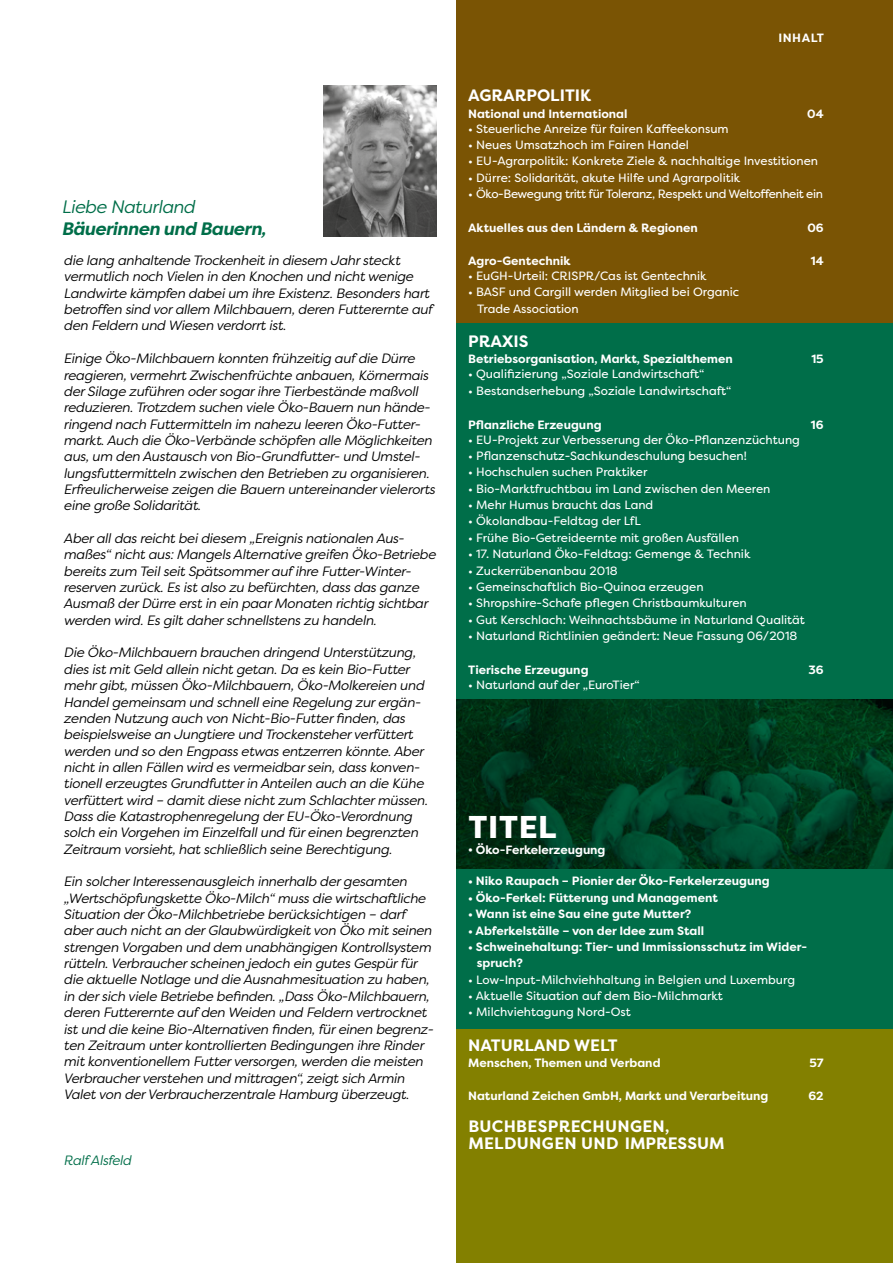
<style>
.page{position:relative;width:893px;height:1263px;background:#fff}
.page>*{position:absolute;margin:0;border:0;box-sizing:border-box;transform-origin:0 0}
.t1{font:800 31.5px "Filson Pro";letter-spacing:.02em;color:#fff}
.t2{font:italic 700 18px "Filson Pro";letter-spacing:-.025em;color:#006e49}
.t3{font:italic 18px "Filson Pro";letter-spacing:-.025em;color:#006e49}
.t4{font:700 16.5px/16.4px "Filson Pro";letter-spacing:.02em;color:#fff}
.t5{font:700 16.5px "Filson Pro";color:#fff}
.t6{font:italic 13.5px/16.4px "Filson Pro";letter-spacing:-.02em;color:#000}
.t7{font:italic 13.5px "Filson Pro";letter-spacing:-.025em;color:#006e49}
.t8{font:12px/16.4px "Filson Pro";color:#fff}
.t9{font:700 12px/16.4px "Filson Pro";color:#fff}
.t10{font:12px "Filson Pro";letter-spacing:-.03em;color:#fff}
</style>
<div class="page">
<div style="left:457px;top:1004px;width:436px;height:259px;background:#838000"></div>
<div style="left:457px;top:0;width:436px;height:327px;background:#7a5404"></div>
<div style="left:457px;top:323px;width:436px;height:705px;background:#006e49"></div>
<img style="left:456px;top:699px;width:437px;height:170px">
<img style="left:324px;top:86px;width:112px;height:150px">
<h2 class="t3" style="left:61px;top:195px;width:135px">Liebe Naturland</h2>
<h2 class="t2" style="left:61px;top:217px;width:206px">Bäuerinnen und Bauern,</h2>
<p class="t6" style="left:64px;top:252px;width:370px">die lang anhaltende Trockenheit in diesem Jahr steckt vermutlich noch Vielen in den Knochen und nicht wenige Landwirte kämpfen dabei um ihre Existenz. Besonders hart betroffen sind vor allem Milchbauern, deren Futterernte auf den Feldern und Wiesen verdorrt ist.</p>
<p class="t6" style="left:64px;top:350px;width:373px">Einige Öko-Milchbauern konnten frühzeitig auf die Dürre reagieren, vermehrt Zwischenfrüchte anbauen, Körnermais der Silage zuführen oder sogar ihre Tierbestände maßvoll reduzieren. Trotzdem suchen viele Öko-Bauern nun hände&shy;ringend nach Futtermitteln im nahezu leeren Öko-Futter&shy;markt. Auch die Öko-Verbände schöpfen alle Möglichkeiten aus, um den Austausch von Bio-Grundfutter- und Umstel&shy;lungsfuttermitteln zwischen den Betrieben zu organisieren.<br>Erfreulicherweise zeigen die Bauern untereinander vielerorts eine große Solidarität.</p>
<p class="t6" style="left:64px;top:530px;width:374px">Aber all das reicht bei diesem „Ereignis nationalen Aus&shy;maßes“ nicht aus: Mangels Alternative greifen Öko-Betriebe bereits zum Teil seit Spätsommer auf ihre Futter-Winter&shy;reserven zurück. Es ist also zu befürchten, dass das ganze Ausmaß der Dürre erst in ein paar Monaten richtig sichtbar werden wird. Es gilt daher schnellstens zu handeln.</p>
<p class="t6" style="left:64px;top:644px;width:366px">Die Öko-Milchbauern brauchen dringend Unterstützung, dies ist mit Geld allein nicht getan. Da es kein Bio-Futter mehr gibt, müssen Öko-Milchbauern, Öko-Molkereien und Handel gemeinsam und schnell eine Regelung zur ergän&shy;zenden Nutzung auch von Nicht-Bio-Futter finden, das beispielsweise an Jungtiere und Trockensteher verfüttert werden und so den Engpass etwas entzerren könnte. Aber nicht in allen Fällen wird es vermeidbar sein, dass konven&shy;tionell erzeugtes Grundfutter in Anteilen auch an die Kühe verfüttert wird – damit diese nicht zum Schlachter müssen.<br>Dass die Katastrophenregelung der EU-Öko-Verordnung solch ein Vorgehen im Einzelfall und für einen begrenzten Zeitraum vorsieht, hat schließlich seine Berechtigung.</p>
<p class="t6" style="left:64px;top:873px;width:371px">Ein solcher Interessenausgleich innerhalb der gesamten „Wertschöpfungskette Öko-Milch“ muss die wirtschaftliche Situation der Öko-Milchbetriebe berücksichtigen – darf aber auch nicht an der Glaubwürdigkeit von Öko mit seinen strengen Vorgaben und dem unabhängigen Kontrollsystem rütteln. Verbraucher scheinen jedoch ein gutes Gespür für die aktuelle Notlage und die Ausnahmesituation zu haben, in der sich viele Betriebe befinden. „Dass Öko-Milchbauern, deren Futterernte auf den Weiden und Feldern vertrocknet ist und die keine Bio-Alternativen finden, für einen begrenz&shy;ten Zeitraum unter kontrollierten Bedingungen ihre Rinder mit konventionellem Futter versorgen, werden die meisten Verbraucher verstehen und mittragen“, zeigt sich Armin Valet von der Verbraucherzentrale Hamburg überzeugt.</p>
<p class="t7" style="left:64px;top:1151px;width:69px">Ralf Alsfeld</p>
<p class="t9" style="left:778px;top:29px;width:47px">INHALT</p>
<p class="t5" style="left:468px;top:85px;width:125px">AGRARPOLITIK</p>
<p class="t9" style="left:468px;top:106px;width:161px">National und International</p>
<p class="t9" style="left:807px;top:106px;width:18px">04</p>
<p class="t8" style="left:468px;top:120px;width:262px">• Steuerliche Anreize für fairen Kaffeekonsum</p>
<p class="t8" style="left:468px;top:136px;width:222px">• Neues Umsatzhoch im Fairen Handel</p>
<p class="t8" style="left:468px;top:153px;width:351px">• EU-Agrarpolitik: Konkrete Ziele &amp; nachhaltige Investitionen</p>
<p class="t8" style="left:468px;top:169px;width:274px">• Dürre: Solidarität, akute Hilfe und Agrarpolitik</p>
<p class="t10" style="left:468px;top:186px;width:356px">• Öko-Bewegung tritt für Toleranz, Respekt und Weltoffenheit ein</p>
<p class="t9" style="left:468px;top:220px;width:231px">Aktuelles aus den Ländern &amp; Regionen</p>
<p class="t9" style="left:807px;top:220px;width:18px">06</p>
<p class="t9" style="left:468px;top:253px;width:104px">Agro-Gentechnik</p>
<p class="t9" style="left:811px;top:253px;width:14px">14</p>
<p class="t8" style="left:468px;top:267px;width:240px">• EuGH-Urteil: CRISPR/Cas ist Gentechnik</p>
<p class="t8" style="left:477px;top:284px;width:263px;text-indent:-9px">• BASF und Cargill werden Mitglied bei Organic<br>Trade Association</p>
<p class="t5" style="left:468px;top:331px;width:62px">PRAXIS</p>
<p class="t9" style="left:468px;top:351px;width:266px">Betriebsorganisation, Markt, Spezialthemen</p>
<p class="t9" style="left:811px;top:351px;width:14px">15</p>
<p class="t8" style="left:468px;top:366px;width:238px">• Qualifizierung „Soziale Landwirtschaft“</p>
<p class="t8" style="left:468px;top:382px;width:265px">• Bestandserhebung „Soziale Landwirtschaft“</p>
<p class="t9" style="left:468px;top:416px;width:135px">Pflanzliche Erzeugung</p>
<p class="t9" style="left:811px;top:416px;width:14px">16</p>
<p class="t8" style="left:468px;top:431px;width:333px">• EU-Projekt zur Verbesserung der Öko-Pflanzenzüchtung</p>
<p class="t8" style="left:468px;top:447px;width:280px">• Pflanzenschutz-Sachkundeschulung besuchen!</p>
<p class="t8" style="left:468px;top:464px;width:181px">• Hochschulen suchen Praktiker</p>
<p class="t8" style="left:468px;top:480px;width:304px">• Bio-Marktfruchtbau im Land zwischen den Meeren</p>
<p class="t8" style="left:468px;top:496px;width:187px">• Mehr Humus braucht das Land</p>
<p class="t8" style="left:468px;top:513px;width:174px">• Ökolandbau-Feldtag der LfL</p>
<p class="t8" style="left:468px;top:529px;width:272px">• Frühe Bio-Getreideernte mit großen Ausfällen</p>
<p class="t8" style="left:468px;top:546px;width:284px">• 17. Naturland Öko-Feldtag: Gemenge &amp; Technik</p>
<p class="t8" style="left:468px;top:562px;width:151px">• Zuckerrübenanbau 2018</p>
<p class="t8" style="left:468px;top:578px;width:237px">• Gemeinschaftlich Bio-Quinoa erzeugen</p>
<p class="t8" style="left:468px;top:595px;width:280px">• Shropshire-Schafe pflegen Christbaumkulturen</p>
<p class="t8" style="left:468px;top:611px;width:338px">• Gut Kerschlach: Weihnachtsbäume in Naturland Qualität</p>
<p class="t8" style="left:468px;top:627px;width:331px">• Naturland Richtlinien geändert: Neue Fassung 06/2018</p>
<p class="t9" style="left:468px;top:662px;width:122px">Tierische Erzeugung</p>
<p class="t9" style="left:808px;top:662px;width:17px">36</p>
<p class="t8" style="left:468px;top:677px;width:173px">• Naturland auf der „EuroTier“</p>
<h1 class="t1" style="left:468px;top:807px;width:90px">TITEL</h1>
<p class="t9" style="left:468px;top:842px;width:139px">• Öko-Ferkelerzeugung</p>
<p class="t9" style="left:468px;top:873px;width:303px">• Niko Raupach – Pionier der Öko-Ferkelerzeugung</p>
<p class="t9" style="left:468px;top:890px;width:251px">• Öko-Ferkel: Fütterung und Management</p>
<p class="t9" style="left:468px;top:906px;width:225px">• Wann ist eine Sau eine gute Mutter?</p>
<p class="t9" style="left:468px;top:922px;width:238px">• Abferkelställe – von der Idee zum Stall</p>
<p class="t9" style="left:477px;top:939px;width:332px;text-indent:-9px">• Schweinehaltung: Tier- und Immissionsschutz im Wider&shy;spruch?</p>
<p class="t8" style="left:468px;top:971px;width:328px">• Low-Input-Milchviehhaltung in Belgien und Luxemburg</p>
<p class="t8" style="left:468px;top:987px;width:256px">• Aktuelle Situation auf dem Bio-Milchmarkt</p>
<p class="t8" style="left:468px;top:1004px;width:164px">• Milchviehtagung Nord-Ost</p>
<p class="t5" style="left:468px;top:1034px;width:151px">NATURLAND WELT</p>
<p class="t9" style="left:468px;top:1055px;width:194px">Menschen, Themen und Verband</p>
<p class="t9" style="left:809px;top:1055px;width:16px">57</p>
<p class="t9" style="left:468px;top:1087px;width:302px">Naturland Zeichen GmbH, Markt und Verarbeitung</p>
<p class="t9" style="left:808px;top:1087px;width:17px">62</p>
<p class="t4" style="left:468px;top:1119px;width:258px">BUCHBESPRECHUNGEN,<br>MELDUNGEN UND IMPRESSUM</p>
</div>
